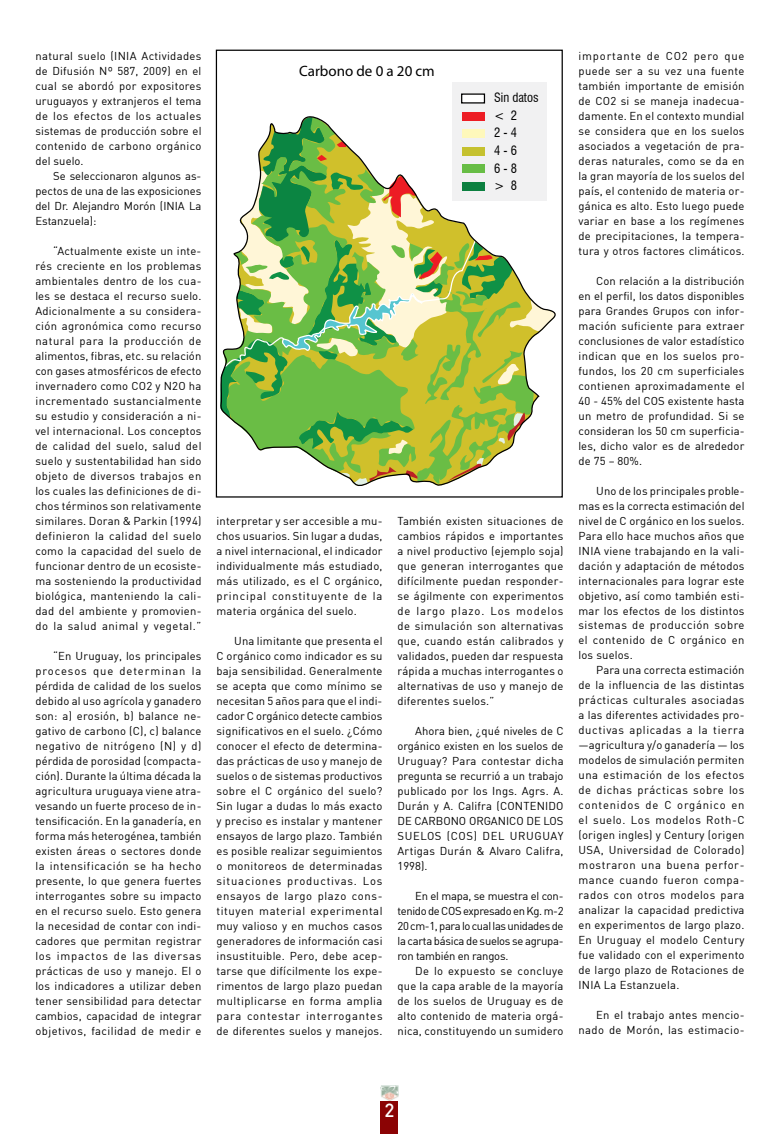
<style>
.page{position:relative;width:780px;height:1134px;background:#fff}
.page>*{position:absolute;margin:0;border:0;box-sizing:border-box;transform-origin:0 0}
.t1{font:18.75px "Converse DIN Medium";color:#fff}
.t2{font:15px "Myriad";color:#000}
.t3{font:condensed 12.5px/17.6px "Swiss 721 BT";color:#000}
.t4{font:11.25px/15px "Converse DIN Regular";letter-spacing:.02em;color:#000;text-align:justify}
</style>
<div class="page">
<div style="left:381px;top:1101px;width:17px;height:33px;background:#8b0304"></div>
<img style="left:381px;top:1085px;width:17px;height:15px">
<div style="left:216px;top:50px;width:346px;height:448px;border:1px solid #000"></div>
<svg style="left:220px;top:108px;width:336px;height:378px"></svg>
<div style="left:452px;top:82px;width:94px;height:119px;background:#f1f1f2"></div>
<div style="left:461px;top:94px;width:23px;height:9px;background:#fff"></div>
<div style="left:461px;top:93px;width:24px;height:11px;border:1px solid #000"></div>
<div style="left:461px;top:112px;width:23px;height:9px;background:#ed1c24"></div>
<div style="left:461px;top:129px;width:23px;height:9px;background:#fef8bb"></div>
<div style="left:461px;top:147px;width:23px;height:9px;background:#c5c12f"></div>
<div style="left:461px;top:165px;width:23px;height:8px;background:#67bd45"></div>
<div style="left:461px;top:182px;width:23px;height:9px;background:#0c8040"></div>
<p class="t4" style="left:35px;top:48px;width:167px">natural suelo (INIA Actividades de Difusión Nº 587, 2009) en el cual se abordó por expositores uruguayos y extranjeros el tema de los efectos de los actuales sistemas de producción sobre el contenido de carbono orgánico del suelo.</p>
<p class="t4" style="left:35px;top:168px;width:167px;text-indent:18px">Se seleccionaron algunos as&shy;pectos de una de las exposiciones del Dr. Alejandro Morón (INIA La Estanzuela):</p>
<p class="t4" style="left:35px;top:243px;width:168px;text-indent:18px">“Actualmente existe un inte&shy;rés creciente en los problemas ambientales dentro de los cua&shy;les se destaca el recurso suelo.<br>Adicionalmente a su considera&shy;ción agronómica como recurso natural para la producción de alimentos, fibras, etc. su relación con gases atmosféricos de efecto invernadero como CO2 y N2O ha incrementado sustancialmente su estudio y consideración a ni&shy;vel internacional. Los conceptos de calidad del suelo, salud del suelo y sustentabilidad han sido objeto de diversos trabajos en los cuales las definiciones de di&shy;chos términos son relativamente similares. Doran &amp; Parkin (1994) definieron la calidad del suelo como la capacidad del suelo de funcionar dentro de un ecosiste&shy;ma sosteniendo la productividad biológica, manteniendo la cali&shy;dad del ambiente y promovien&shy;do la salud animal y vegetal.”</p>
<p class="t4" style="left:35px;top:648px;width:167px;text-indent:18px">“En Uruguay, los principales procesos que determinan la pérdida de calidad de los suelos debido al uso agrícola y ganadero son: a) erosión, b) balance ne&shy;gativo de carbono (C), c) balance negativo de nitrógeno (N) y d) pérdida de porosidad (compacta&shy;ción). Durante la última década la agricultura uruguaya viene atra&shy;vesando un fuerte proceso de in&shy;tensificación. En la ganadería, en forma más heterogénea, también existen áreas o sectores donde la intensificación se ha hecho presente, lo que genera fuertes interrogantes sobre su impacto en el recurso suelo. Esto genera la necesidad de contar con indi&shy;cadores que permitan registrar los impactos de las diversas prácticas de uso y manejo. El o los indicadores a utilizar deben tener sensibilidad para detectar cambios, capacidad de integrar objetivos, facilidad de medir e</p>
<h2 class="t2" style="left:299px;top:64px;width:137px">Carbono de 0 a 20 cm</h2>
<p class="t3" style="left:494px;top:89px;width:46px">Sin datos &lt; 2<br>2 - 4<br>4 - 6<br>6 - 8<br>&gt; 8</p>
<p class="t4" style="left:216px;top:513px;width:167px">interpretar y ser accesible a mu&shy;chos usuarios. Sin lugar a dudas, a nivel internacional, el indicador individualmente más estudiado, más utilizado, es el C orgánico, principal constituyente de la materia orgánica del suelo.</p>
<p class="t4" style="left:216px;top:633px;width:168px;text-indent:18px">Una limitante que presenta el C orgánico como indicador es su baja sensibilidad. Generalmente se acepta que como mínimo se necesitan 5 años para que el indi&shy;cador C orgánico detecte cambios significativos en el suelo. ¿Cómo conocer el efecto de determina&shy;das prácticas de uso y manejo de suelos o de sistemas productivos sobre el C orgánico del suelo?<br>Sin lugar a dudas lo más exacto y preciso es instalar y mantener ensayos de largo plazo. También es posible realizar seguimientos o monitoreos de determinadas situaciones productivas. Los ensayos de largo plazo cons&shy;tituyen material experimental muy valioso y en muchos casos generadores de información casi insustituible. Pero, debe acep&shy;tarse que difícilmente los expe&shy;rimentos de largo plazo puedan multiplicarse en forma amplia para contestar interrogantes de diferentes suelos y manejos.</p>
<p class="t4" style="left:397px;top:513px;width:168px">También existen situaciones de cambios rápidos e importantes a nivel productivo (ejemplo soja) que generan interrogantes que difícilmente puedan responder&shy;se ágilmente con experimentos de largo plazo. Los modelos de simulación son alternativas que, cuando están calibrados y validados, pueden dar respuesta rápida a muchas interrogantes o alternativas de uso y manejo de diferentes suelos.”</p>
<p class="t4" style="left:397px;top:723px;width:167px;text-indent:18px">Ahora bien, ¿qué niveles de C orgánico existen en los suelos de Uruguay? Para contestar dicha pregunta se recurrió a un trabajo publicado por los Ings. Agrs. A.<br>Durán y A. Califra (CONTENIDO DE CARBONO ORGANICO DE LOS SUELOS (COS) DEL URUGUAY Artigas Durán &amp; Alvaro Califra, 1998).</p>
<p class="t4" style="left:397px;top:888px;width:167px;text-indent:18px">En el mapa, se muestra el con&shy;tenido de COS expresado en Kg. m-2<br>20 cm-1, para lo cual las unidades de la carta básica de suelos se agrupa&shy;ron también en rangos.</p>
<p class="t4" style="left:397px;top:963px;width:167px;text-indent:18px">De lo expuesto se concluye que la capa arable de la mayoría de los suelos de Uruguay es de alto contenido de materia orgá&shy;nica, constituyendo un sumidero</p>
<p class="t4" style="left:578px;top:48px;width:168px">importante de CO2 pero que puede ser a su vez una fuente también importante de emisión de CO2 si se maneja inadecua&shy;damente. En el contexto mundial se considera que en los suelos asociados a vegetación de pra&shy;deras naturales, como se da en la gran mayoría de los suelos del país, el contenido de materia or&shy;gánica es alto. Esto luego puede variar en base a los regímenes de precipitaciones, la tempera&shy;tura y otros factores climáticos.</p>
<p class="t4" style="left:578px;top:273px;width:167px;text-indent:18px">Con relación a la distribución en el perfil, los datos disponibles para Grandes Grupos con infor&shy;mación suficiente para extraer conclusiones de valor estadístico indican que en los suelos pro&shy;fundos, los 20 cm superficiales contienen aproximadamente el 40 - 45% del COS existente hasta un metro de profundidad. Si se consideran los 50 cm superficia&shy;les, dicho valor es de alrededor de 75 – 80%.</p>
<p class="t4" style="left:578px;top:483px;width:167px;text-indent:18px">Uno de los principales proble&shy;mas es la correcta estimación del nivel de C orgánico en los suelos.<br>Para ello hace muchos años que INIA viene trabajando en la vali&shy;dación y adaptación de métodos internacionales para lograr este objetivo, así como también esti&shy;mar los efectos de los distintos sistemas de producción sobre el contenido de C orgánico en los suelos.</p>
<p class="t4" style="left:578px;top:663px;width:167px;text-indent:18px">Para una correcta estimación de la influencia de las distintas prácticas culturales asociadas a las diferentes actividades pro&shy;ductivas aplicadas a la tierra —agricultura y/o ganadería — los modelos de simulación permiten una estimación de los efectos de dichas prácticas sobre los contenidos de C orgánico en el suelo. Los modelos Roth-C (origen ingles) y Century (origen USA, Universidad de Colorado) mostraron una buena perfor&shy;mance cuando fueron compa&shy;rados con otros modelos para analizar la capacidad predictiva en experimentos de largo plazo.<br>En Uruguay el modelo Century fue validado con el experimento de largo plazo de Rotaciones de INIA La Estanzuela.</p>
<p class="t4" style="left:578px;top:1008px;width:167px;text-align:right">En el trabajo antes mencio&shy;nado de Morón, las estimacio-</p>
<h1 class="t1" style="left:384px;top:1098px;width:11px">2</h1>
</div>
